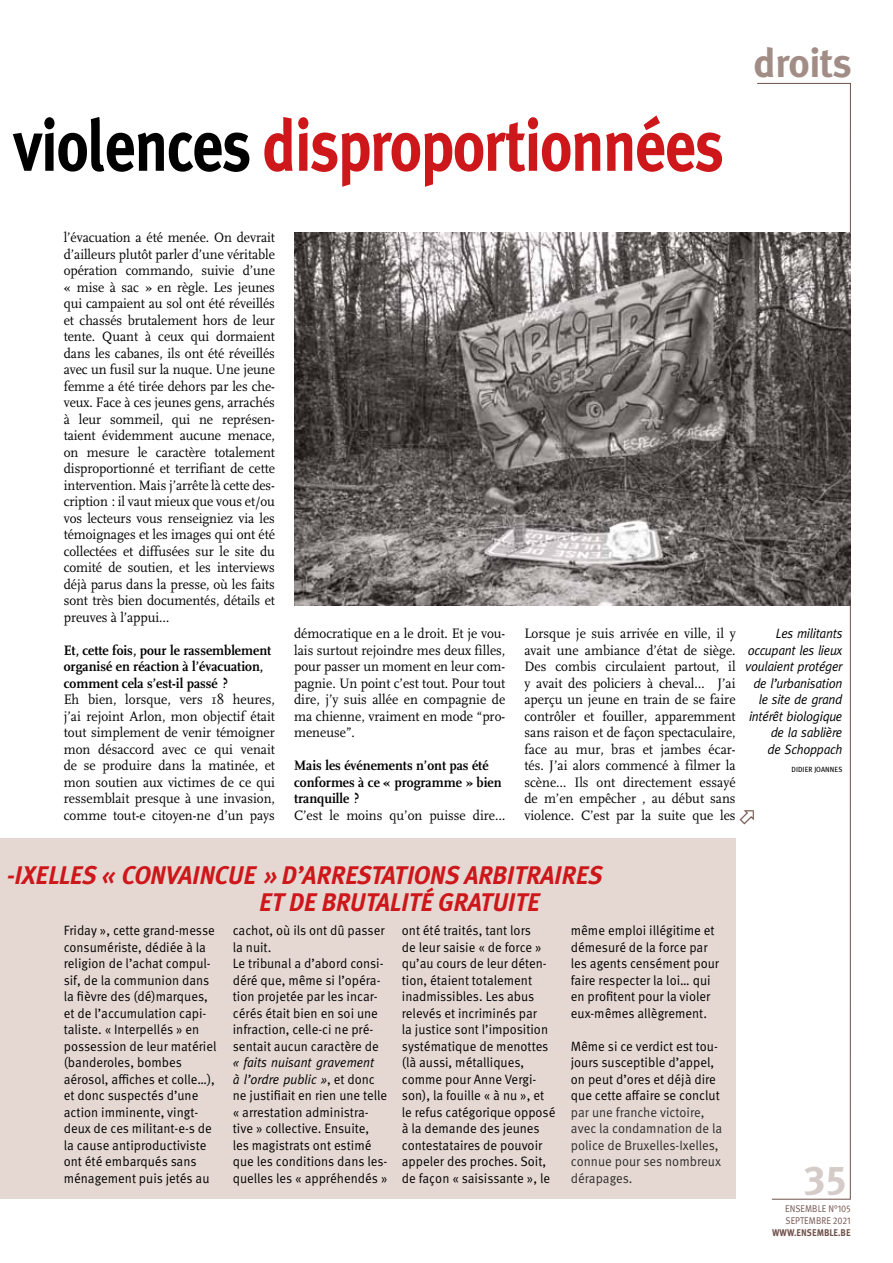
<style>
.page{position:relative;width:893px;height:1263px;background:#fff}
.page>*{position:absolute;margin:0;border:0;box-sizing:border-box;transform-origin:0 0}
.t1{font:700 72.75px "Meta Plus";letter-spacing:-.025em;color:#cd171a;scale:.85 1}
.t2{font:700 40.5px "Meta Plus";letter-spacing:-.015em;color:#a28d86}
.t3{font:40.5px "Meta Plus Bold Caps";color:#d5cbc9}
.t4{font:italic 700 25.5px "Meta Plus";letter-spacing:-.015em;color:#cd171a;scale:.95 1}
.t5{font:14.25px/16.5px "FF Scala";color:#000;text-align:justify;scale:.95 1}
.t6{font:700 14.25px/16.5px "FF Scala";color:#000;scale:.95 1}
.t7{font:13.5px/16.5px "Meta Pro";color:#000;scale:.95 1}
.t8{font:italic 13.5px/16.5px "Meta";letter-spacing:-.02em;color:#000;text-align:right;scale:.95 1}
.t9{font:13.5px/16.5px "Meta Pro";color:#2d2d2d;scale:.95 1}
.t10{font:italic 13.5px/16.5px "Meta";color:#000;scale:.95 1}
.t11{font:9.75px/12px "Meta Pro";letter-spacing:.01em;color:#6f524b;scale:.9 1}
.t12{font:700 9.75px "Meta Plus";color:#6f524b;scale:.9 1}
.t13{font:7.5px "Meta Plus";color:#000;scale:.95 1}
.s1{color:#000}
.s2{font-family:"Meta Pro";font-style:normal}
</style>
<div class="page">
<svg style="left:757px;top:83px;width:94px;height:1116px"></svg>
<img style="left:294px;top:233px;width:556px;height:373px">
<div style="left:0;top:838px;width:736px;height:361px;background:#e5d8d3"></div>
<h1 class="t1" style="left:14px;top:103px;width:837px"><span class="s1">violences</span> disproportionnées</h1>
<h2 class="t2" style="left:754px;top:39px;width:100px">droits</h2>
<p class="t5" style="left:64px;top:229px;width:224px">l’évacuation a été menée. On devrait d’ailleurs plutôt parler d’une véritable opération commando, suivie d’une « mise à sac » en règle. Les jeunes qui campaient au sol ont été réveillés et chassés brutalement hors de leur tente. Quant à ceux qui dormaient dans les cabanes, ils ont été réveillés avec un fusil sur la nuque. Une jeune femme a été tirée dehors par les che&shy;veux. Face à ces jeunes gens, arrachés à leur sommeil, qui ne représen&shy;taient évidemment aucune menace, on mesure le caractère totalement disproportionné et terrifiant de cette intervention. Mais j’arrête là cette des&shy;cription : il vaut mieux que vous et/ou vos lecteurs vous renseigniez via les témoignages et les images qui ont été collectées et diffusées sur le site du comité de soutien, et les interviews déjà parus dans la presse, où les faits sont très bien documentés, détails et preuves à l’appui…</p>
<p class="t6" style="left:64px;top:642px;width:220px">Et, cette fois, pour le rassemblement organisé en réaction à l’évacuation, comment cela s’est-il passé ?</p>
<p class="t5" style="left:64px;top:691px;width:224px">Eh bien, lorsque, vers 18 heures, j’ai rejoint Arlon, mon objectif était tout simplement de venir témoigner mon désaccord avec ce qui venait de se produire dans la matinée, et mon soutien aux victimes de ce qui ressemblait presque à une invasion, comme tout-e citoyen-ne d’un pays</p>
<p class="t5" style="left:294px;top:625px;width:224px">démocratique en a le droit. Et je vou&shy;lais surtout rejoindre mes deux filles, pour passer un moment en leur com&shy;pagnie. Un point c’est tout. Pour tout dire, j’y suis allée en compagnie de ma chienne, vraiment en mode “pro&shy;meneuse”.</p>
<p class="t6" style="left:294px;top:757px;width:220px">Mais les événements n’ont pas été conformes à ce « programme » bien tranquille ?</p>
<p class="t5" style="left:294px;top:807px;width:224px">C’est le moins qu’on puisse dire…</p>
<p class="t5" style="left:524px;top:625px;width:224px">Lorsque je suis arrivée en ville, il y avait une ambiance d’état de siège.<br>Des combis circulaient partout, il y avait des policiers à cheval… J’ai aperçu un jeune en train de se faire contrôler et fouiller, apparemment sans raison et de façon spectaculaire, face au mur, bras et jambes écar&shy;tés. J’ai alors commencé à filmer la scène… Ils ont directement essayé de m’en empêcher , au début sans violence. C’est par la suite que les</p>
<p class="t8" style="left:745px;top:625px;width:104px">Les militants occupant les lieux voulaient protéger de l’urbanisation le site de grand intérêt biologique de la sablière<br>de Schoppach</p>
<p class="t13" style="left:791px;top:765px;width:10px">DIDIER</p>
<p class="t13" style="left:814px;top:765px;width:8px">JOANNES</p>
<h3 class="t4" style="left:7px;top:860px;width:629px">-IXELLES « CONVAINCUE » D’ARRESTATIONS ARBITRAIRES</h3>
<h3 class="t4" style="left:259px;top:887px;width:297px">ET DE BRUTALITÉ GRATUITE</h3>
<p class="t7" style="left:64px;top:923px;width:162px">Friday », cette grand-messe consumériste, dédiée à la religion de l’achat compul&shy;sif, de la communion dans la fièvre des (dé)marques, et de l’accumulation capi&shy;taliste. « Interpellés » en possession de leur matériel (banderoles, bombes aérosol, affiches et colle…), et donc suspectés d’une action imminente, vingt&shy;deux de ces militant-e-s de la cause antiproductiviste ont été embarqués sans ménagement puis jetés au</p>
<p class="t7" style="left:233px;top:922px;width:161px">cachot, où ils ont dû passer la nuit.<br>Le tribunal a d’abord consi&shy;déré que, même si l’opéra&shy;tion projetée par les incar&shy;cérés était bien en soi une infraction, celle-ci ne pré&shy;sentait aucun caractère de</p>
<p class="t10" style="left:233px;top:1054px;width:151px">« faits nuisant gravement à l’ordre public »<span class="s2">, et donc</span></p>
<p class="t7" style="left:233px;top:1087px;width:164px">ne justifiait en rien une telle « arrestation administra&shy;tive » collective. Ensuite, les magistrats ont estimé que les conditions dans les&shy;quelles les « appréhendés »</p>
<p class="t7" style="left:402px;top:922px;width:163px">ont été traités, tant lors<br>de leur saisie « de force » qu’au cours de leur déten&shy;tion, étaient totalement inadmissibles. Les abus relevés et incriminés par<br>la justice sont l’imposition systématique de menottes (là aussi, métalliques, comme pour Anne Vergi&shy;son), la fouille « à nu », et le refus catégorique opposé à la demande des jeunes contestataires de pouvoir appeler des proches. Soit, de façon « saisissante », le</p>
<p class="t7" style="left:571px;top:922px;width:158px">même emploi illégitime et démesuré de la force par les agents censément pour faire respecter la loi… qui en profitent pour la violer eux-mêmes allègrement.</p>
<p class="t7" style="left:571px;top:1038px;width:158px">Même si ce verdict est tou&shy;jours susceptible d’appel, on peut d’ores et déjà dire que cette affaire se conclut</p>
<p class="t9" style="left:571px;top:1104px;width:161px">par une franche victoire, avec la condamnation de la police de Bruxelles-Ixelles, connue pour ses nombreux dérapages.</p>
<h2 class="t3" style="left:804px;top:1156px;width:45px">35</h2>
<p class="t11" style="left:785px;top:1203px;width:74px">ensemble n°105 septembre 2021</p>
<p class="t12" style="left:772px;top:1227px;width:89px">www.ensemble.be</p>
</div>
